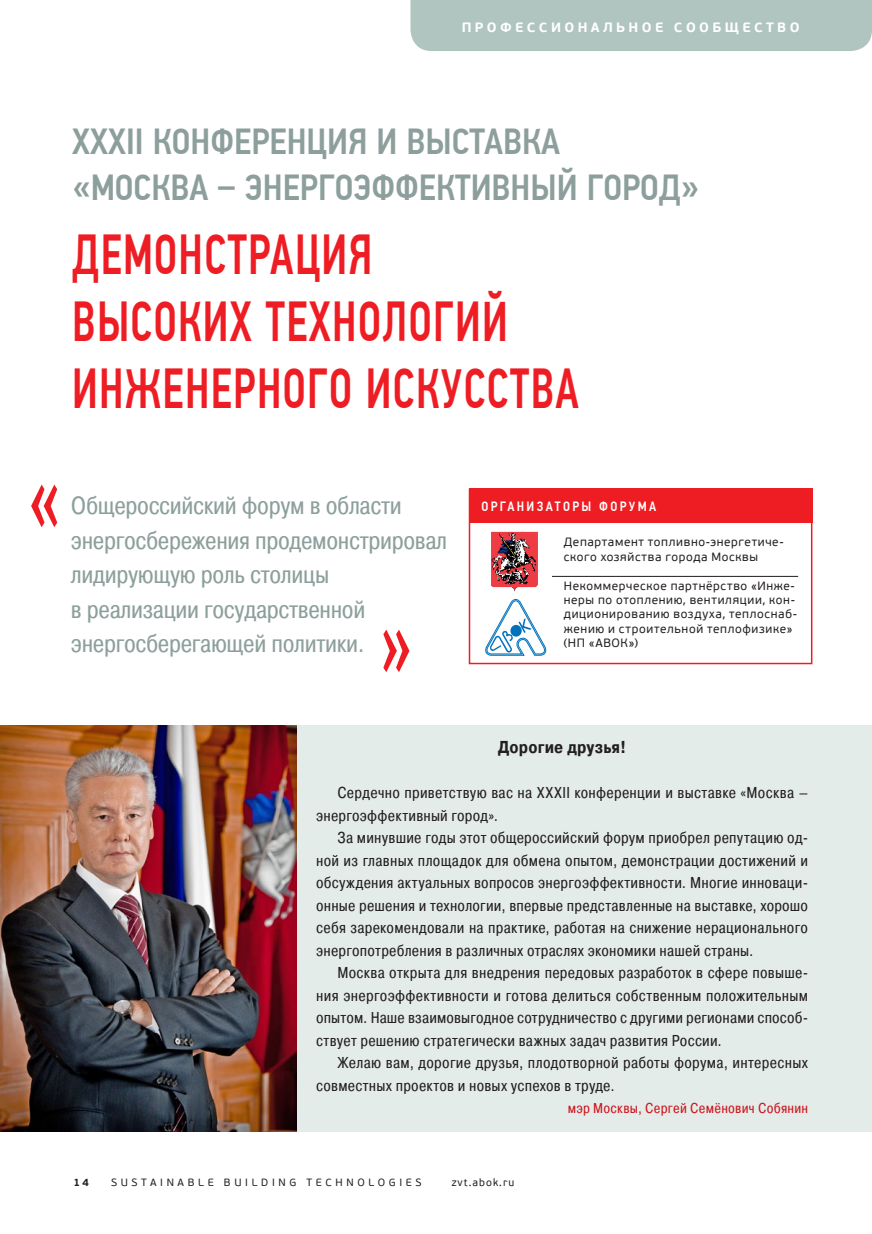
<style>
.page{position:relative;width:872px;height:1234px;background:#fff}
.page>*{position:absolute;margin:0;border:0;box-sizing:border-box;transform-origin:0 0}
.t1{font:700 120px "Academy Accented C";color:#ee1d23;scale:.56 1}
.t2{font:500 56.25px/66.8px "PF Din Text Cond Pro";letter-spacing:.03em;color:#ee1d23;scale:.79 1}
.t3{font:500 36.15px/45.2px "PF Din Text Cond Pro";color:#8d9f9c}
.t4{font:24.75px/34.5px "Pragmatica Cond";letter-spacing:-.015em;color:#8d9f9c}
.t5{font:700 17.25px "Pragmatica Cond";letter-spacing:.01em;color:#231f20}
.t6{font:15.75px/22.5px "Pragmatica Cond";letter-spacing:.015em;color:#231f20}
.t7{font:14.25px "Pragmatica Cond";letter-spacing:.02em;color:#cd151d}
.t8{font:700 13.5px "PF Beau Sans Pro";letter-spacing:.25em;color:#fff}
.t9{font:500 13.5px "PF Din Text Cond Pro";letter-spacing:.175em;color:#fff}
.t10{font:12px/14.4px "PF Beau Sans Pro";letter-spacing:.055em;color:#231f20}
.t11{font:10.5px "PF Beau Sans Pro";letter-spacing:.35em;color:#231f20}
.t12{font:10.5px "PF Beau Sans Pro";letter-spacing:.1em;color:#231f20}
.t13{font:700 10.5px "PF Beau Sans Pro";color:#231f20}
</style>
<div class="page">
<div style="left:410px;top:0;width:462px;height:51px;background:#b1c5c0"></div>
<div style="left:0;top:725px;width:872px;height:406px;background:#e4ecea"></div>
<img style="left:0;top:725px;width:297px;height:406px">
<hr style="left:483px;top:576px;width:315px;height:1px;background:#231f20">
<div style="left:469px;top:489px;width:343px;height:175px;border:2px solid #ee1d23"></div>
<div style="left:479px;top:522px;width:73px;height:78px;background:#fff"></div>
<img style="left:491px;top:531px;width:46px;height:60px">
<div style="left:469px;top:489px;width:343px;height:34px;background:#ee1d23"></div>
<svg style="left:485px;top:599px;width:62px;height:57px"></svg>
<p class="t8" style="left:462px;top:19px;width:52px">ПРОФЕСС</p>
<p class="t8" style="left:551px;top:19px;width:175px">ИОНАЛЬ НОЕ СООБЩЕСТ</p>
<p class="t8" style="left:777px;top:19px;width:24px">ВО</p>
<h3 class="t3" style="left:72px;top:120px;width:628px">XXXII конференция и выставка<br>«МОСКВА – ЭНЕРГОЭФФЕКТИВНЫЙ ГОРОД»</h3>
<h2 class="t2" style="left:72px;top:222px;width:97px">Демонс</h2>
<h2 class="t2" style="left:228px;top:222px;width:185px">трация</h2>
<h2 class="t2" style="left:72px;top:289px;width:105px">высоки</h2>
<h2 class="t2" style="left:72px;top:289px;width:552px;text-indent:158px">х технологий инженерного искусс</h2>
<h2 class="t2" style="left:510px;top:355px;width:56px">тва</h2>
<h1 class="t1" style="left:26px;top:409px;width:65px">«</h1>
<h3 class="t4" style="left:71px;top:488px;width:378px">Общероссийский форум в области энергосбережения продемонстрировал лидирующую роль столицы<br>в реализации государственной энергосберегающей политики.</h3>
<h1 class="t1" style="left:414px;top:747px;width:65px;rotate:-180deg">«</h1>
<p class="t9" style="left:481px;top:498px;width:176px">ОРГАНИЗАТОРЫ ФОРУМА</p>
<p class="t10" style="left:564px;top:535px;width:221px">Департамент топливно-энергетиче&shy;ского хозяйства города Москвы</p>
<p class="t10" style="left:564px;top:578px;width:235px">Некоммерческое партнёрство «Инже&shy;неры по отоплению, вентиляции, кон&shy;диционированию воздуха, теплоснаб&shy;жению и строительной теплофизике» (НП «АВОК»)</p>
<p class="t5" style="left:498px;top:736px;width:130px">Дорогие друзья!</p>
<p class="t6" style="left:316px;top:781px;width:493px;text-indent:21px">Сердечно приветствую вас на XXXII конференции и выставке «Москва – энергоэффективный город».</p>
<p class="t6" style="left:316px;top:826px;width:493px;text-align:justify;text-indent:21px">За минувшие годы этот общероссийский форум приобрел репутацию од&shy;ной из главных площадок для обмена опытом, демонстрации достижений и обсуждения актуальных вопросов энергоэффективности. Многие инноваци&shy;онные решения и технологии, впервые представленные на выставке, хорошо себя зарекомендовали на практике, работая на снижение нерационального энергопотребления в различных отраслях экономики нашей страны.</p>
<p class="t6" style="left:316px;top:961px;width:493px;text-align:justify;text-indent:21px">Москва открыта для внедрения передовых разработок в сфере повыше&shy;ния энергоэффективности и готова делиться собственным положительным опытом. Наше взаимовыгодное сотрудничество с другими регионами способ&shy;ствует решению стратегически важных задач развития России.</p>
<p class="t6" style="left:316px;top:1051px;width:493px;text-indent:21px">Желаю вам, дорогие друзья, плодотворной работы форума, интересных совместных проектов и новых успехов в труде.</p>
<p class="t7" style="left:568px;top:1099px;width:242px">мэр Москвы, Сергей Семёнович Собянин</p>
<p class="t13" style="left:74px;top:1175px;width:17px">14</p>
<p class="t11" style="left:111px;top:1175px;width:312px">SUSTAINABLE BUILDING TECHNOLOGIES</p>
<p class="t12" style="left:452px;top:1175px;width:64px">zvt.abok.ru</p>
</div>
